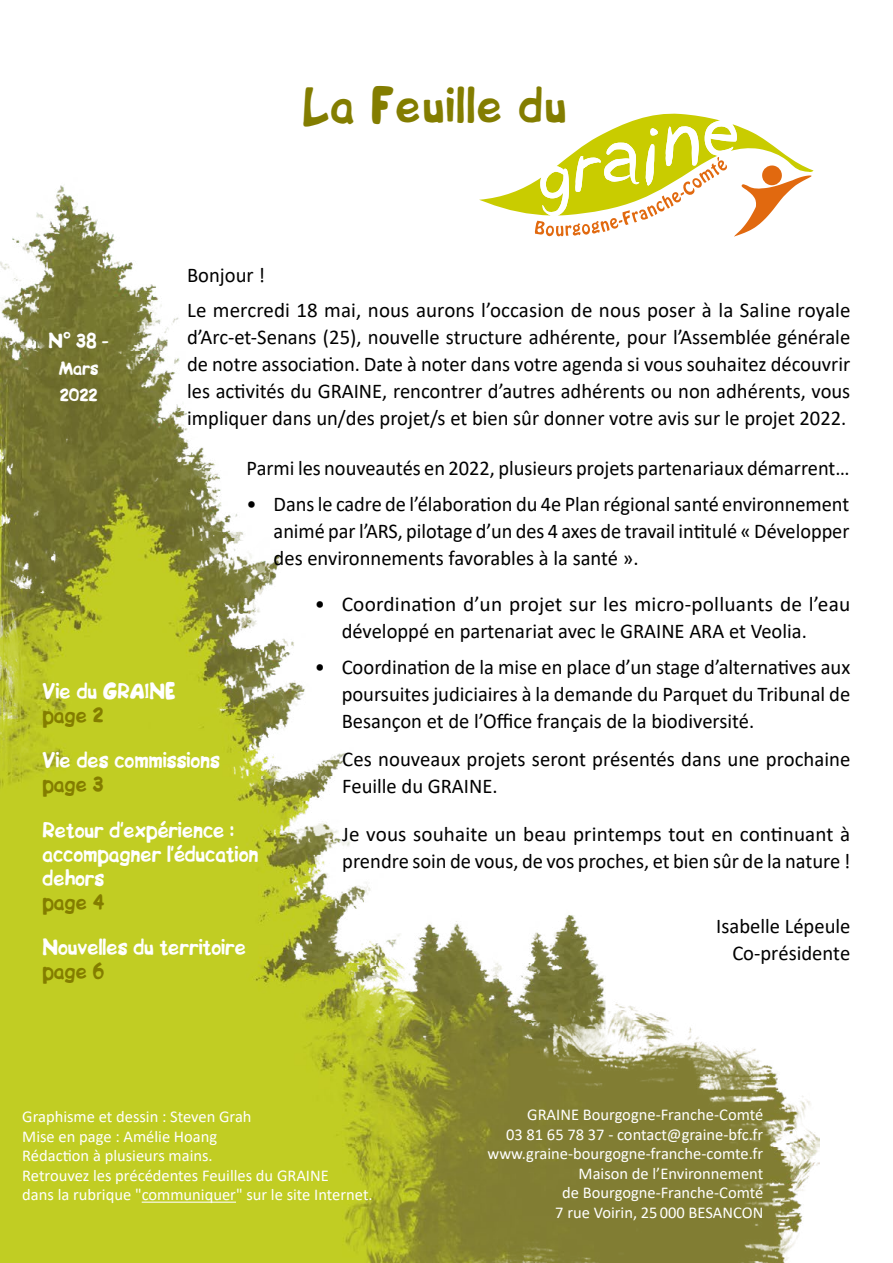
<style>
.page{position:relative;width:893px;height:1263px;background:#fff}
.page>*{position:absolute;margin:0;border:0;box-sizing:border-box;transform-origin:0 0}
.t1{font:43.5px "BIP";letter-spacing:.04em;color:#837d00}
.t2{font:21px/27px "Calibri";color:#000}
.t3{font:19.5px/24px "BIP";color:#fff}
.t4{font:19.5px "BIP";color:#837d00}
.t5{font:18px "BIP";color:#fff}
.t6{font:16.5px/19.5px "Calibri";color:#fff;text-align:right}
.t7{font:16.5px/27px "BIP";color:#fff}
</style>
<div class="page">
<img style="left:0;top:170px;width:819px;height:1093px">
<svg style="left:479px;top:113px;width:334px;height:124px"></svg>
<hr style="left:142px;top:1201px;width:94px;height:2px;background:#fff">
<p class="t5" style="left:49px;top:326px;width:62px">N° 38 -</p>
<p class="t7" style="left:59px;top:354px;width:41px">Mars<br>2022</p>
<h1 class="t1" style="left:302px;top:72px;width:266px">La Feuille du</h1>
<p class="t2" style="left:187px;top:256px;width:665px;line-height:35.5px">Bonjour !<br>Le mercredi 18 mai, nous aurons l’occasion de nous poser à la Saline royale</p>
<p class="t2" style="left:187px;top:323px;width:665px;text-align:justify">d’Arc-et-Senans (25), nouvelle structure adhérente, pour l’Assemblée générale de notre association. Date à noter dans votre agenda si vous souhaitez découvrir les activités du GRAINE, rencontrer d’autres adhérents ou non adhérents, vous impliquer dans un/des projet/s et bien sûr donner votre avis sur le projet 2022.</p>
<p class="t2" style="left:247px;top:454px;width:604px">Parmi les nouveautés en 2022, plusieurs projets partenariaux démarrent…</p>
<p class="t2" style="left:274px;top:489px;width:577px;text-align:justify;text-indent:-27px">• Dans le cadre de l’élaboration du 4e Plan régional santé environnement animé par l’ARS, pilotage d’un des 4 axes de travail intitulé « Développer des environnements favorables à la santé ».</p>
<p class="t2" style="left:342px;top:590px;width:510px;text-indent:-27px">• Coordination d’un projet sur les micro-polluants de l’eau développé en partenariat avec le GRAINE ARA et Veolia.</p>
<p class="t2" style="left:342px;top:653px;width:510px;text-align:justify;text-indent:-27px">• Coordination de la mise en place d’un stage d’alternatives aux poursuites judiciaires à la demande du Parquet du Tribunal de Besançon et de l’Office français de la biodiversité.</p>
<p class="t3" style="left:43px;top:678px;width:135px">Vie du GRAINE</p>
<p class="t4" style="left:43px;top:700px;width:62px">page 2</p>
<p class="t3" style="left:43px;top:747px;width:179px">Vie des commissions</p>
<p class="t4" style="left:43px;top:769px;width:63px">page 3</p>
<p class="t3" style="left:43px;top:817px;width:217px">Retour d’expérience : accompagner l’éducation dehors</p>
<p class="t4" style="left:43px;top:887px;width:63px">page 4</p>
<p class="t3" style="left:43px;top:934px;width:205px">Nouvelles du territoire</p>
<p class="t4" style="left:43px;top:956px;width:63px">page 6</p>
<p class="t2" style="left:342px;top:745px;width:510px">Ces nouveaux projets seront présentés dans une prochaine<br>Feuille du GRAINE.</p>
<p class="t2" style="left:342px;top:819px;width:510px">Je vous souhaite un beau printemps tout en continuant à prendre soin de vous, de vos proches, et bien sûr de la nature !</p>
<p class="t2" style="left:716px;top:911px;width:136px;text-align:right">Isabelle Lépeule<br>Co-présidente</p>
<p class="t6" style="left:22px;top:1106px;width:352px;text-align:left">Graphisme et dessin : Steven Grah<br>Mise en page : Amélie Hoang<br>Rédaction à plusieurs mains.<br>Retrouvez les précédentes Feuilles du GRAINE<br>dans la rubrique "communiquer" sur le site Internet.</p>
<p class="t6" style="left:487px;top:1104px;width:277px">GRAINE Bourgogne-Franche-Comté<br>03 81 65 78 37 - contact@graine-bfc.fr www.graine-bourgogne-franche-comte.fr Maison de l’Environnement<br>de Bourgogne-Franche-Comté<br>7 rue Voirin, 25 000 BESANCON</p>
</div>
